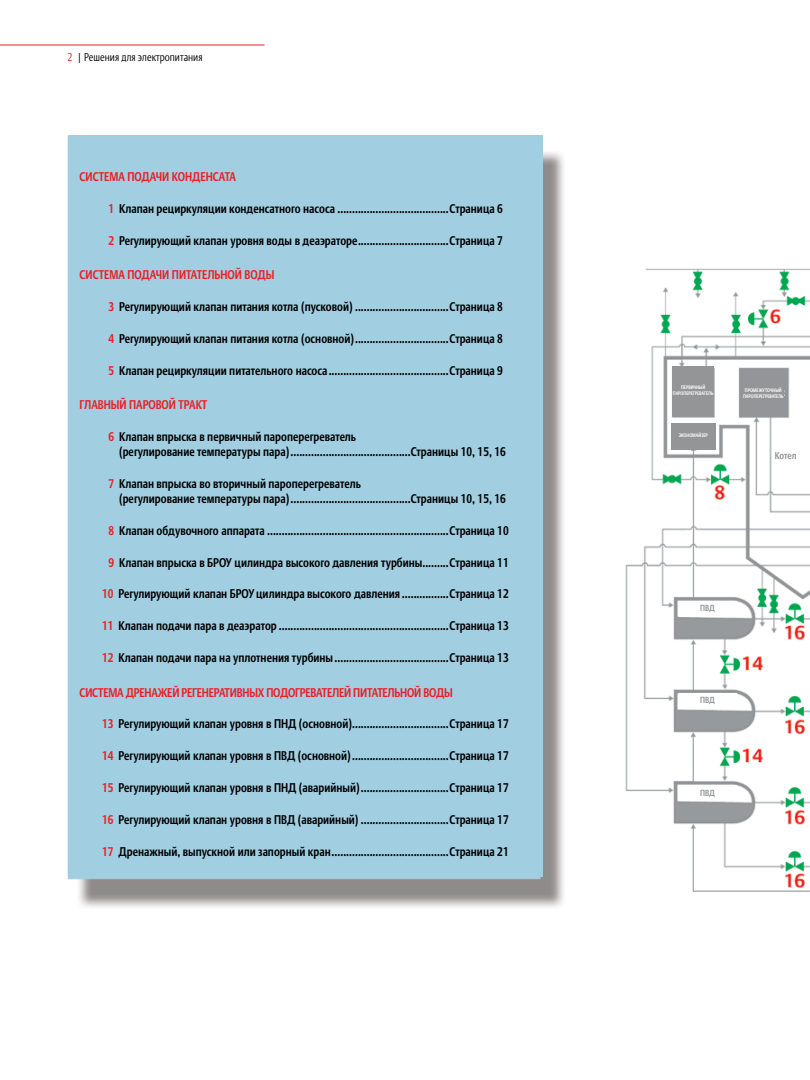
<style>
.page{position:relative;width:810px;height:1080px;background:#fff}
.page>*{position:absolute;margin:0;border:0;box-sizing:border-box;transform-origin:0 0}
.t1{font:700 12.5px/15px "DTL Argo CT";color:#000;scale:.8 1}
.t2{font:700 12.5px "DTL Argo CT";color:#ed1d24;scale:.8 1}
.t3{font:700 12.5px "DTL Argo CT";letter-spacing:-.02em;color:#ed1d24;scale:.8 1}
.t4{font:300 11.25px "DTL Argo CT";color:#000;scale:.8 1}
.t5{font:700 10px "DTL Argo CT";color:#939597;scale:.8 1}
.t6{font:700 8.75px "DTL Argo CT";color:#939597;scale:.8 1}
.t7{font:700 5px/6px "DTL Argo CT";color:#fff;text-align:center;scale:.8 1}
.s1{color:#ed1d24}
</style>
<div class="page">
<hr style="left:0;top:45px;width:265px;height:1px;background:#ed1d24">
<img style="left:67px;top:136px;width:743px;height:771px">
<div style="left:672px;top:366px;width:42px;height:51px;background:#939597"></div>
<div style="left:671px;top:423px;width:45px;height:27px;background:#939597"></div>
<div style="left:742px;top:377px;width:42px;height:34px;background:#939597"></div>
<div style="left:679px;top:601px;width:58px;height:16px;background:#fff"></div>
<div style="left:679px;top:693px;width:58px;height:16px;background:#fff"></div>
<div style="left:679px;top:786px;width:58px;height:15px;background:#fff"></div>
<div style="left:772px;top:445px;width:38px;height:22px;background:#fff"></div>
<div style="left:68px;top:135px;width:475px;height:742px;background:#a1cee1"></div>
<p class="t4" style="left:68px;top:50px;width:170px"><span class="s1">2</span> | Решения для электропитания</p>
<p class="t2" style="left:80px;top:169px;width:197px">Система подачи конденсата</p>
<p class="t1" style="left:108px;top:201px;width:495px"><span class="s1">1</span> Клапан рециркуляции конденсатного насоса ......................................Страница 6</p>
<p class="t1" style="left:108px;top:233px;width:495px"><span class="s1">2</span> Регулирующий клапан уровня воды в деаэраторе...............................Страница 7</p>
<p class="t2" style="left:80px;top:267px;width:245px">Система подачи питательной воды</p>
<p class="t1" style="left:108px;top:299px;width:495px"><span class="s1">3</span> Регулирующий клапан питания котла (пусковой) ................................Страница 8</p>
<p class="t1" style="left:108px;top:331px;width:495px"><span class="s1">4</span> Регулирующий клапан питания котла (основной)................................Страница 8</p>
<p class="t1" style="left:108px;top:363px;width:495px"><span class="s1">5</span> Клапан рециркуляции питательного насоса.........................................Страница 9</p>
<p class="t2" style="left:80px;top:397px;width:160px">Главный паровой тракт</p>
<p class="t1" style="left:119px;top:429px;width:485px;text-indent:-11px"><span class="s1">6</span> Клапан впрыска в первичный пароперегреватель<br>(регулирование температуры пара).........................................Страницы 10, 15, 16</p>
<p class="t1" style="left:119px;top:476px;width:485px;text-indent:-11px"><span class="s1">7</span> Клапан впрыска во вторичный пароперегреватель<br>(регулирование температуры пара).........................................Страницы 10, 15, 16</p>
<p class="t1" style="left:108px;top:523px;width:502px"><span class="s1">8</span> Клапан обдувочного аппарата ..............................................................Страница 10</p>
<p class="t1" style="left:108px;top:555px;width:502px"><span class="s1">9</span> Клапан впрыска в БРОУ цилиндра высокого давления турбины.........Страница 11</p>
<p class="t1" style="left:102px;top:586px;width:510px"><span class="s1">10</span> Регулирующий клапан БРОУ цилиндра высокого давления ................Страница 12</p>
<p class="t1" style="left:102px;top:618px;width:510px"><span class="s1">11</span> Клапан подачи пара в деаэратор ..........................................................Страница 13</p>
<p class="t1" style="left:102px;top:650px;width:510px"><span class="s1">12</span> Клапан подачи пара на уплотнения турбины.......................................Страница 13</p>
<p class="t3" style="left:80px;top:685px;width:468px">Система дренажей регенеративных подогревателей питательной воды</p>
<p class="t1" style="left:102px;top:716px;width:510px"><span class="s1">13</span> Регулирующий клапан уровня в ПНД (основной).................................Страница 17</p>
<p class="t1" style="left:102px;top:748px;width:510px"><span class="s1">14</span> Регулирующий клапан уровня в ПВД (основной).................................Страница 17</p>
<p class="t1" style="left:102px;top:780px;width:510px"><span class="s1">15</span> Регулирующий клапан уровня в ПНД (аварийный)..............................Страница 17</p>
<p class="t1" style="left:102px;top:812px;width:510px"><span class="s1">16</span> Регулирующий клапан уровня в ПВД (аварийный) ..............................Страница 17</p>
<p class="t1" style="left:102px;top:844px;width:510px"><span class="s1">17</span> Дренажный, выпускной или запорный кран........................................Страница 21</p>
<p class="t7" style="left:673px;top:384px;width:52px">Первичный пароперегреватель</p>
<p class="t7" style="left:679px;top:432px;width:38px">Экономайзер</p>
<p class="t7" style="left:743px;top:387px;width:52px">Промежуточный пароперегреватель</p>
<p class="t5" style="left:775px;top:450px;width:29px">Котел</p>
<p class="t6" style="left:700px;top:603px;width:20px">ПВД</p>
<p class="t6" style="left:700px;top:695px;width:20px">ПВД</p>
<p class="t6" style="left:700px;top:787px;width:20px">ПВД</p>
</div>
